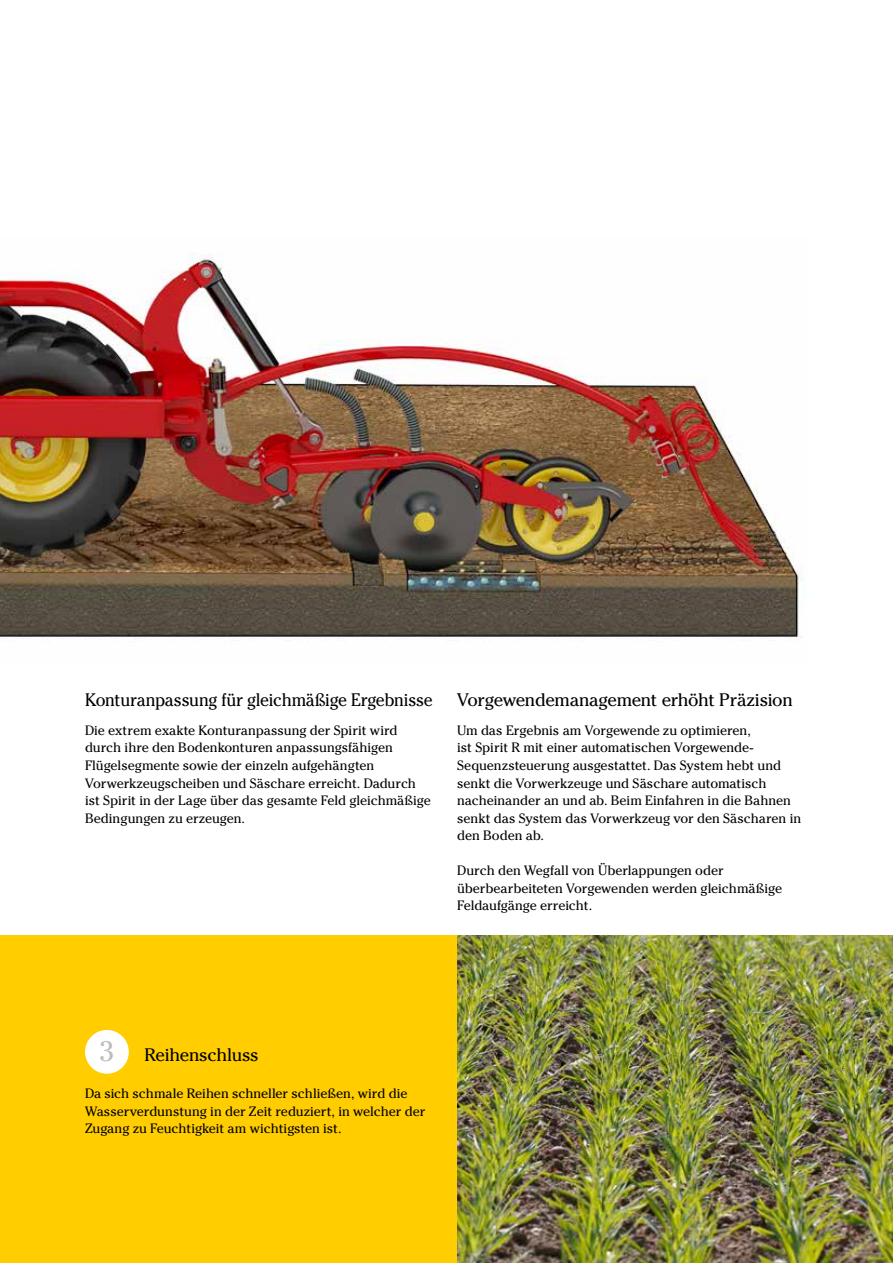
<style>
.page{position:relative;width:893px;height:1263px;background:#fff}
.page>*{position:absolute;margin:0;border:0;box-sizing:border-box;transform-origin:0 0}
.t1{font:18px "Cheltenham EC";letter-spacing:-.02em;color:#000}
.t2{font:18px "Cheltenham EC";letter-spacing:-.02em;color:#000;scale:.94 1}
.t3{font:13.5px/17.5px "Cheltenham EC";letter-spacing:-.005em;color:#000}
.s1{font-size:28.05px;color:#bbbdbd}
</style>
<div class="page">
<img style="left:0;top:253px;width:802px;height:385px">
<div style="left:0;top:935px;width:457px;height:328px;background:#ffcd00"></div>
<div style="left:86px;top:1031px;width:42px;height:42px;background:#fff;border-radius:50%"></div>
<div style="left:85px;top:1030px;width:44px;height:44px;border:2px solid #fff;border-radius:50%"></div>
<img style="left:457px;top:935px;width:436px;height:328px">
<h1 class="t2" style="left:85px;top:689px;width:371px">Konturanpassung für gleichmäßige Ergebnisse</h1>
<h1 class="t1" style="left:457px;top:689px;width:337px">Vorgewendemanagement erhöht Präzision</h1>
<p class="t3" style="left:85px;top:721px;width:347px">Die extrem exakte Konturanpassung der Spirit wird durch ihre den Bodenkonturen anpassungsfähigen Flügelsegmente sowie der einzeln aufgehängten Vorwerkzeugscheiben und Säschare erreicht. Dadurch ist Spirit in der Lage über das gesamte Feld gleichmäßige Bedingungen zu erzeugen.</p>
<p class="t3" style="left:457px;top:721px;width:346px">Um das Ergebnis am Vorgewende zu optimieren,<br>ist Spirit R mit einer automatischen Vorgewende-Sequenzsteuerung ausgestattet. Das System hebt und senkt die Vorwerkzeuge und Säschare automatisch nacheinander an und ab. Beim Einfahren in die Bahnen senkt das System das Vorwerkzeug vor den Säscharen in den Boden ab.</p>
<p class="t3" style="left:457px;top:862px;width:326px">Durch den Wegfall von Überlappungen oder überbearbeiteten Vorgewenden werden gleichmäßige<br>Feldaufgänge erreicht.</p>
<h1 class="t1" style="left:99px;top:1044px;width:161px"><span class="s1">3</span> Reihenschluss</h1>
<p class="t3" style="left:85px;top:1085px;width:342px">Da sich schmale Reihen schneller schließen, wird die<br>Wasserverdunstung in der Zeit reduziert, in welcher der<br>Zugang zu Feuchtigkeit am wichtigsten ist.</p>
</div>
